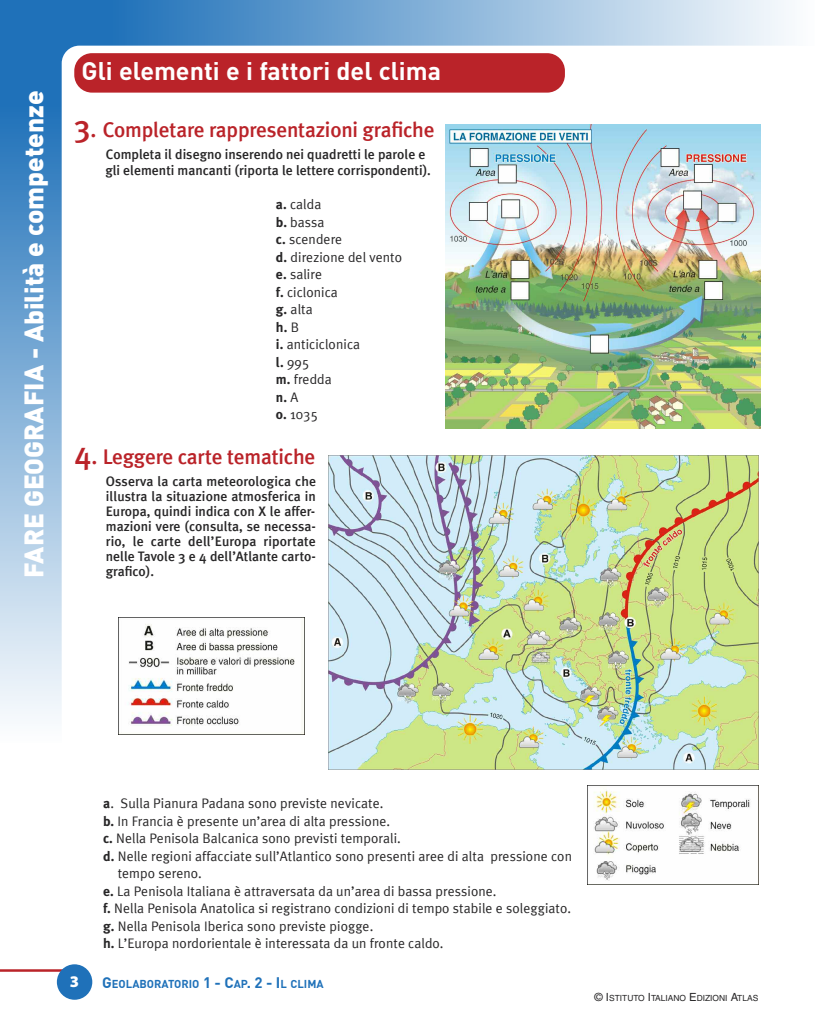
<style>
.page{position:relative;width:815px;height:1028px;background:#fff}
.page>*{position:absolute;margin:0;border:0;box-sizing:border-box;transform-origin:0 0}
.t1{font:900 26.25px "DIN";color:#fff}
.t2{font:700 25px "DIN";color:#fff}
.t3{font:500 21.25px "Meta Plus";letter-spacing:-.01em;color:#ba2329}
.t4{font:900 16.25px "Myriad Pro";color:#fff}
.t5{font:13.75px/17.5px "Meta Plus Normal";letter-spacing:.01em;color:#272627}
.t6{font:500 13.75px/15px "Meta Plus";color:#272627}
.t7{font:700 11.25px "DIN";color:#1f71b9}
.t8{font:8.5px "Helvetica";color:#272627}
.s1{font-size:31.25px}
.s2{font-size:22.5px}
.s3{font-family:"Meta Plus";font-weight:700}
.s4{font-size:15px}
.s5{font-size:11.25px}
</style>
<div class="page">
<hr style="left:0;top:969px;width:83px;height:2px;background:#ba2329">
<div style="left:57px;top:964px;width:35px;height:35px;background:#1f71b9;border-radius:50%"></div>
<div style="left:0;top:0;width:113px;height:106px;background:#1f71b9"></div>
<div style="left:111px;top:0;width:704px;height:99px;background:linear-gradient(to right,#1f71b9,#fdfefe)"></div>
<div style="left:0;top:105px;width:113px;height:637px;background:linear-gradient(to bottom,#1f71b9,#fdfefe)"></div>
<div style="left:62px;top:46px;width:752px;height:918px;background:#fff;border-radius:18px"></div>
<div style="left:740px;top:46px;width:73px;height:62px;background:#fff"></div>
<div style="left:74px;top:53px;width:491px;height:40px;background:#ba2329;border-radius:18px"></div>
<img style="left:446px;top:124px;width:315px;height:304px">
<img style="left:329px;top:455px;width:429px;height:314px">
<img style="left:119px;top:617px;width:186px;height:117px">
<img style="left:587px;top:785px;width:171px;height:99px">
<p class="t1" style="left:17px;top:303px;width:214px;rotate:-90deg">Far geograFia</p>
<p class="t1" style="left:17px;top:577px;width:489px;rotate:-90deg">Fare geograFia - abilità e competenze</p>
<p class="t2" style="left:82px;top:55px;width:361px">Gli elementi e i fattori del clima</p>
<p class="t3" style="left:74px;top:121px;width:362px"><span class="s1">3</span><span class="s2">.</span> Completare rappresentazioni grafiche</p>
<p class="t6" style="left:105px;top:148px;width:327px">Completa il disegno inserendo nei quadretti le parole e gli elementi mancanti (riporta le lettere corrispondenti).</p>
<p class="t5" style="left:276px;top:196px;width:128px"><span class="s3">a.</span> calda<br><span class="s3">b.</span> bassa<br><span class="s3">c.</span> scendere<br><span class="s3">d.</span> direzione del vento <span class="s3">e.</span> salire<br><span class="s3">f.</span> ciclonica<br><span class="s3">g.</span> alta<br><span class="s3">h.</span> B<br><span class="s3">i.</span> anticiclonica<br><span class="s3">l.</span> 995<br><span class="s3">m.</span> fredda<br><span class="s3">n.</span> A<br><span class="s3">o.</span> 1035</p>
<p class="t3" style="left:74px;top:448px;width:242px"><span class="s1">4</span><span class="s2">.</span> Leggere carte tematiche</p>
<p class="t6" style="left:106px;top:475px;width:212px;text-align:justify">Osserva la carta meteorologica che illustra la situazione atmosferica in Europa, quindi indica con X le affer&shy;mazioni vere (consulta, se necessa&shy;rio, le carte dell’Europa riportate nelle Tavole 3 e 4 dell’Atlante carto&shy;grafico).</p>
<p class="t4" style="left:70px;top:976px;width:11px">3</p>
<p class="t5" style="left:103px;top:795px;width:282px"><span class="s3">a</span>. Sulla Pianura Padana sono previste nevicate.</p>
<p class="t5" style="left:103px;top:813px;width:289px"><span class="s3">b.</span> In Francia è presente un’area di alta pressione.</p>
<p class="t5" style="left:103px;top:830px;width:299px"><span class="s3">c.</span> Nella Penisola Balcanica sono previsti temporali.</p>
<p class="t5" style="left:103px;top:848px;width:470px"><span class="s3">d.</span> Nelle regioni affacciate sull’Atlantico sono presenti aree di alta pressione con</p>
<p class="t5" style="left:118px;top:865px;width:86px">tempo sereno.</p>
<p class="t5" style="left:103px;top:883px;width:395px"><span class="s3">e.</span> La Penisola Italiana è attraversata da un’area di bassa pressione.</p>
<p class="t5" style="left:103px;top:900px;width:469px"><span class="s3">f.</span> Nella Penisola Anatolica si registrano condizioni di tempo stabile e soleggiato.</p>
<p class="t5" style="left:103px;top:918px;width:272px"><span class="s3">g.</span> Nella Penisola Iberica sono previste piogge.</p>
<p class="t5" style="left:103px;top:935px;width:342px"><span class="s3">h.</span> L’Europa nordorientale è interessata da un fronte caldo.</p>
<p class="t7" style="left:102px;top:976px;width:223px"><span class="s4">G</span>eolaboratorio <span class="s4">1 - C</span>ap<span class="s4">. 2 - i</span>l Clima</p>
<p class="t8" style="left:595px;top:994px;width:165px"><span class="s5">© I</span>STITUTO <span class="s5">I</span>TALIANO <span class="s5">E</span>DIZIONI <span class="s5">A</span>TLAS</p>
</div>
